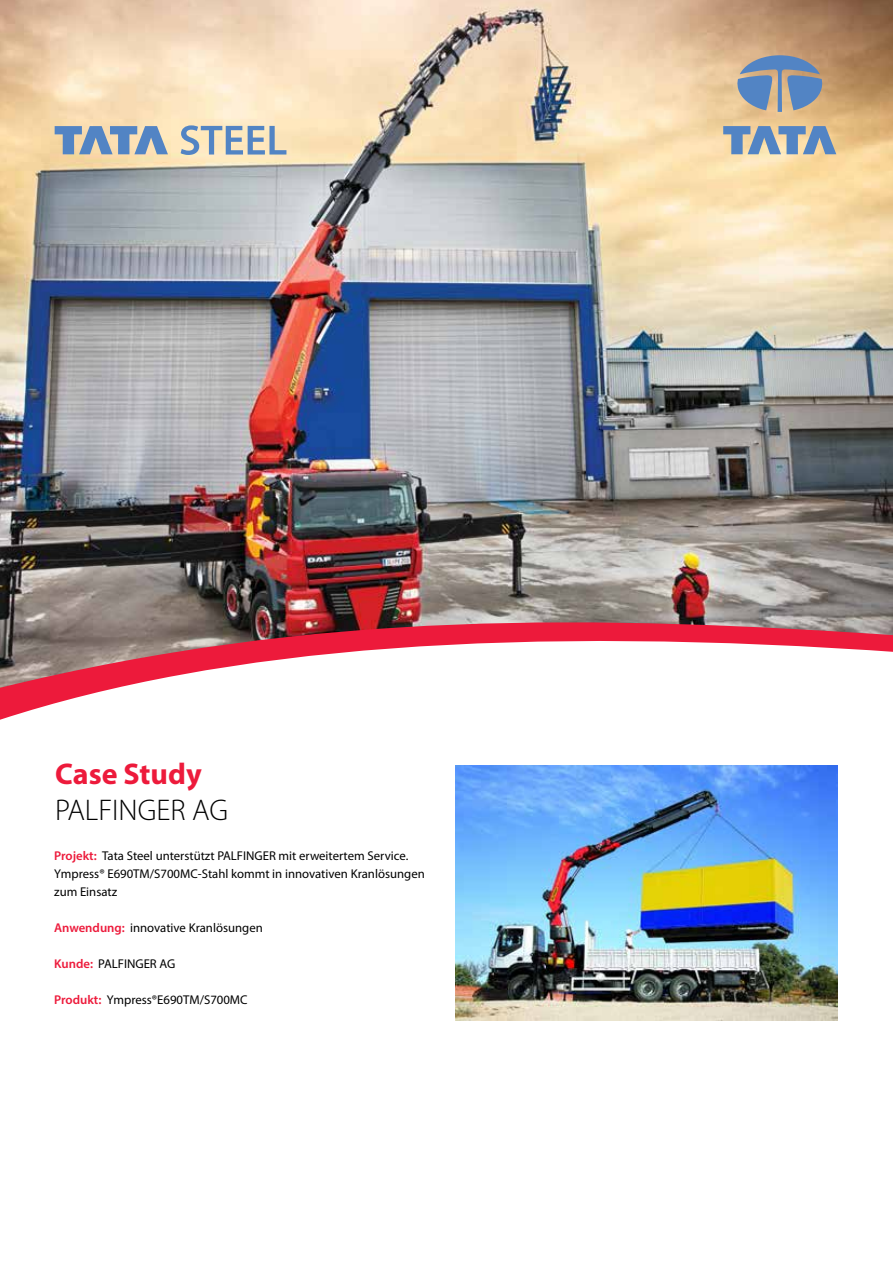
<style>
.page{position:relative;width:893px;height:1263px;background:#fff}
.page>*{position:absolute;margin:0;border:0;box-sizing:border-box;transform-origin:0 0}
.t1{font:300 30px "Myriad Pro";color:#000}
.t2{font:700 30px "Myriad Pro";color:#ed1a3b}
.t3{font:12.75px/18px "Myriad Pro";color:#000}
.s1{font-weight:600;color:#ed1a3b}
</style>
<div class="page">
<img style="left:0;top:0;width:893px;height:610px">
<svg style="left:55px;top:126px;width:113px;height:28px;background:#91a5bc"></svg>
<svg style="left:181px;top:125px;width:105px;height:30px;background:#b7bfc0"></svg>
<svg style="left:735px;top:55px;width:89px;height:57px;background:#8f98a7"></svg>
<svg style="left:723px;top:126px;width:113px;height:28px;background:#90a3b6"></svg>
<img style="left:455px;top:765px;width:383px;height:255px">
<svg style="left:0;top:610px;width:893px;height:110px"></svg>
<h1 class="t2" style="left:55px;top:757px;width:148px">Case Study</h1>
<h1 class="t1" style="left:55px;top:792px;width:174px">PALFINGER AG</h1>
<p class="t3" style="left:54px;top:847px;width:372px"><span class="s1">Projekt:</span> Tata Steel unterstützt PALFINGER mit erweitertem Service.<br>Ympress® E690TM/S700MC-Stahl kommt in innovativen Kranlösungen zum Einsatz</p>
<p class="t3" style="left:54px;top:919px;width:210px"><span class="s1">Anwendung:</span> innovative Kranlösungen</p>
<p class="t3" style="left:54px;top:955px;width:123px"><span class="s1">Kunde:</span> PALFINGER AG</p>
<p class="t3" style="left:54px;top:991px;width:195px"><span class="s1">Produkt:</span> Ympress®E690TM/S700MC</p>
</div>
